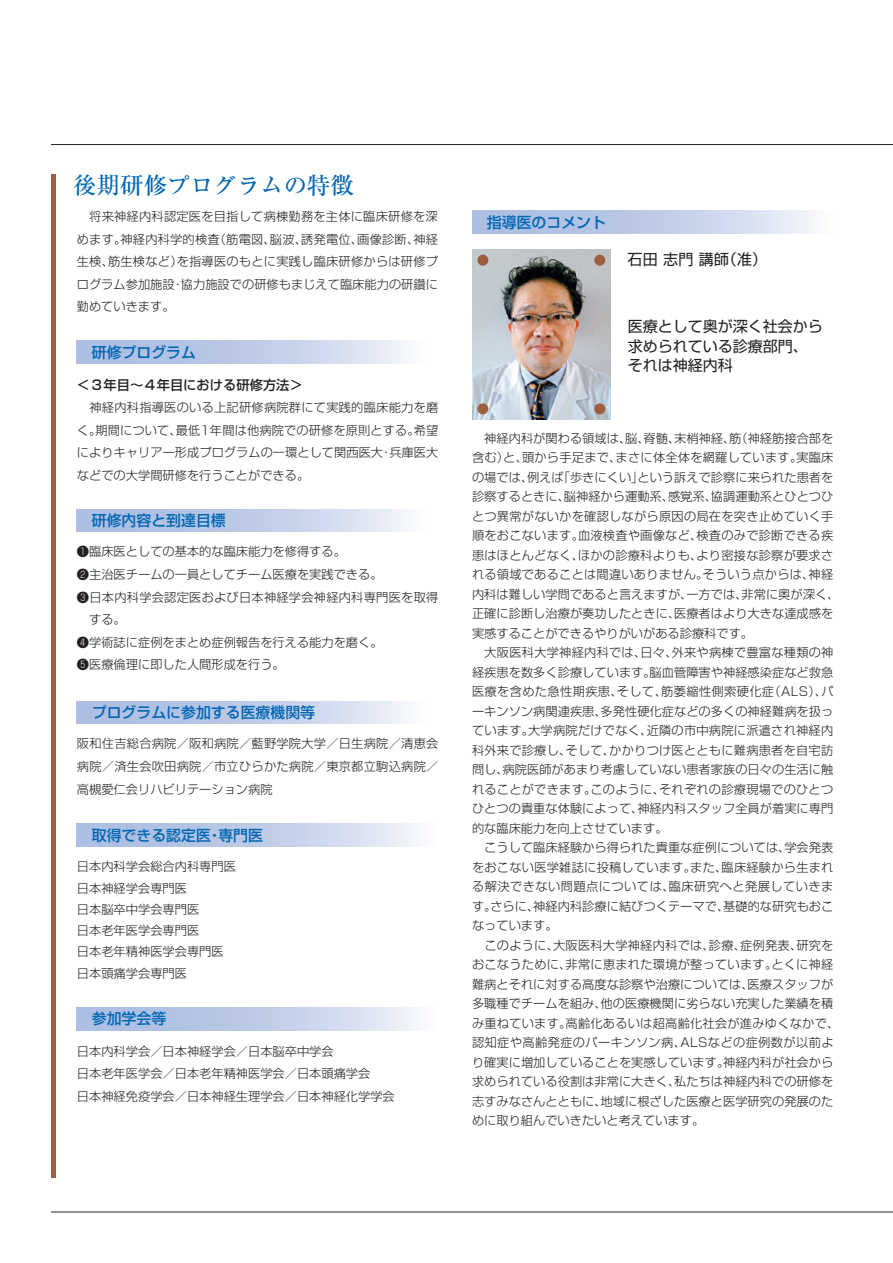
<style>
.page{position:relative;width:893px;height:1263px;background:#fff}
.page>*{position:absolute;margin:0;border:0;box-sizing:border-box;transform-origin:0 0}
.t1{font:500 23.4px "Ryumin Pro";color:#0166b3}
.t2{font:15px/19.5px "Shin Go Pro";color:#231f20}
.t3{font:500 14.85px "Shin Go Pro";color:#0166b3}
.t4{font:500 13.35px "Shin Go Pro";color:#231f20}
.t5{font:300 12.15px/19.5px "Shin Go Pro";color:#231f20}
</style>
<div class="page">
<hr style="left:51px;top:144px;width:842px;height:1px;background:#231f20">
<hr style="left:51px;top:1212px;width:842px;height:1px;background:#231f20">
<img style="left:472px;top:249px;width:139px;height:170px">
<div style="left:77px;top:824px;width:361px;height:22px;background:linear-gradient(to right,#9fb3dc,#edf0f8)"></div>
<svg style="left:77px;top:341px;width:331px;height:22px;background:#c2cfe9"></svg>
<svg style="left:77px;top:701px;width:331px;height:23px;background:#c2cfe9"></svg>
<svg style="left:77px;top:509px;width:331px;height:23px;background:#c2cfe9"></svg>
<div style="left:477px;top:255px;width:11px;height:11px;background:#9d5e3f;border-radius:50%"></div>
<div style="left:594px;top:255px;width:11px;height:11px;background:#9d5e3f;border-radius:50%"></div>
<div style="left:477px;top:403px;width:11px;height:11px;background:#9d5e3f;border-radius:50%"></div>
<div style="left:594px;top:403px;width:11px;height:11px;background:#9d5e3f;border-radius:50%"></div>
<hr style="left:51px;top:174px;width:4px;height:1004px;background:#9d5e3f">
<div style="left:472px;top:210px;width:361px;height:23px;background:linear-gradient(to right,#9fb3dc,#edf0f8)"></div>
<div style="left:77px;top:1007px;width:361px;height:23px;background:linear-gradient(to right,#9fb3dc,#edf0f8)"></div>
<h1 class="t1" style="left:73px;top:167px;width:282px">後期研修プログラムの特徴</h1>
<p class="t5" style="left:77px;top:204px;width:363px;line-height:22.5px;text-align:justify">　将来神経内科認定医を目指して病棟勤務を主体に臨床研修を深めます。神経内科学的検査（筋電図、脳波、誘発電位、画像診断、神経生検、筋生検など）を指導医のもとに実践し臨床研修からは研修プログラム参加施設・協力施設での研修もまじえて臨床能力の研鑽に勤めていきます。</p>
<p class="t3" style="left:92px;top:340px;width:106px">研修プログラム</p>
<p class="t4" style="left:77px;top:374px;width:227px">＜３年目～４年目における研修方法＞</p>
<p class="t5" style="left:77px;top:395px;width:363px;line-height:22.5px;text-align:justify">　神経内科指導医のいる上記研修病院群にて実践的臨床能力を磨く。期間について、最低1年間は他病院での研修を原則とする。希望によりキャリアー形成プログラムの一環として関西医大・兵庫医大などでの大学間研修を行うことができる。</p>
<p class="t3" style="left:92px;top:508px;width:135px">研修内容と到達目標</p>
<p class="t5" style="left:77px;top:539px;width:363px;line-height:22.5px">❶臨床医としての基本的な臨床能力を修得する。<br>❷主治医チームの一員としてチーム医療を実践できる。<br>❸日本内科学会認定医および日本神経学会神経内科専門医を取得　する。<br>❹学術誌に症例をまとめ症例報告を行える能力を磨く。<br>❺医療倫理に即した人間形成を行う。</p>
<p class="t3" style="left:92px;top:700px;width:225px">プログラムに参加する医療機関等</p>
<p class="t5" style="left:77px;top:731px;width:363px;line-height:22.5px;text-align:justify">阪和住吉総合病院／阪和病院／藍野学院大学／日生病院／清恵会病院／済生会吹田病院／市立ひらかた病院／東京都立駒込病院／高槻愛仁会リハビリテーション病院</p>
<p class="t3" style="left:92px;top:823px;width:173px">取得できる認定医・専門医</p>
<p class="t5" style="left:77px;top:854px;width:164px;line-height:21.3px">日本内科学会総合内科専門医日本神経学会専門医<br>日本脳卒中学会専門医　<br>日本老年医学会専門医　<br>日本老年精神医学会専門医 　日本頭痛学会専門医</p>
<p class="t3" style="left:92px;top:1006px;width:76px">参加学会等</p>
<p class="t5" style="left:77px;top:1038px;width:319px;line-height:22.5px">日本内科学会／日本神経学会／日本脳卒中学会<br>日本老年医学会／日本老年精神医学会／日本頭痛学会<br>日本神経免疫学会／日本神経生理学会／日本神経化学学会</p>
<p class="t3" style="left:487px;top:210px;width:121px">指導医のコメント</p>
<p class="t2" style="left:627px;top:248px;width:141px">石田 志門 講師（准）</p>
<p class="t2" style="left:628px;top:315px;width:196px">医療として奥が深く社会から求められている診療部門、それは神経内科</p>
<p class="t5" style="left:472px;top:427px;width:369px">　神経内科が関わる領域は、脳、脊髄、末梢神経、筋（神経筋接合部を含む）と、頭から手足まで、まさに体全体を網羅しています。実臨床の場では、例えば「歩きにくい」という訴えで診察に来られた患者を診察するときに、脳神経から運動系、感覚系、協調運動系とひとつひとつ異常がないかを確認しながら原因の局在を突き止めていく手順をおこないます。血液検査や画像など、検査のみで診断できる疾患はほとんどなく、ほかの診療科よりも、より密接な診察が要求される領域であることは間違いありません。そういう点からは、神経内科は難しい学問であると言えますが、一方では、非常に奥が深く、正確に診断し治療が奏功したときに、医療者はより大きな達成感を実感することができるやりがいがある診療科です。<br>　大阪医科大学神経内科では、日々、外来や病棟で豊富な種類の神経疾患を数多く診療しています。脳血管障害や神経感染症など救急医療を含めた急性期疾患、そして、筋萎縮性側索硬化症（ALS）、パーキンソン病関連疾患、多発性硬化症などの多くの神経難病を扱っています。大学病院だけでなく、近隣の市中病院に派遣され神経内科外来で診療し、そして、かかりつけ医とともに難病患者を自宅訪問し、病院医師があまり考慮していない患者家族の日々の生活に触れることができます。このように、それぞれの診療現場でのひとつひとつの貴重な体験によって、神経内科スタッフ全員が着実に専門的な臨床能力を向上させています。<br>　こうして臨床経験から得られた貴重な症例については、学会発表をおこない医学雑誌に投稿しています。また、臨床経験から生まれる解決できない問題点については、臨床研究へと発展していきます。さらに、神経内科診療に結びつくテーマで、基礎的な研究もおこなっています。<br>　このように、大阪医科大学神経内科では、診療、症例発表、研究をおこなうために、非常に恵まれた環境が整っています。とくに神経難病とそれに対する高度な診察や治療については、医療スタッフが多職種でチームを組み、他の医療機関に劣らない充実した業績を積み重ねています。高齢化あるいは超高齢化社会が進みゆくなかで、認知症や高齢発症のパーキンソン病、ALSなどの症例数が以前より確実に増加していることを実感しています。神経内科が社会から求められている役割は非常に大きく、私たちは神経内科での研修を志すみなさんとともに、地域に根ざした医療と医学研究の発展のために取り組んでいきたいと考えています。</p>
</div>
